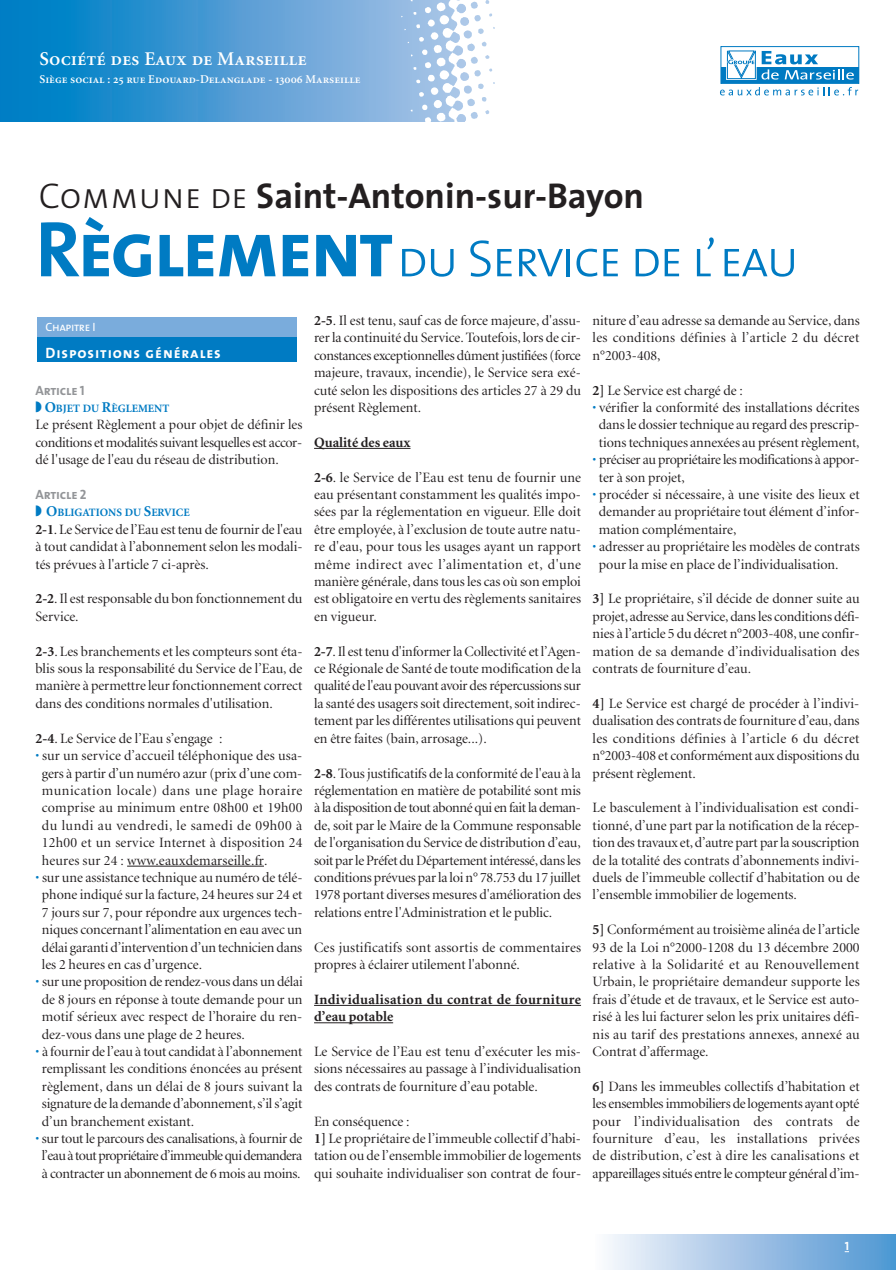
<style>
.page{position:relative;width:896px;height:1270px;background:#fff}
.page>*{position:absolute;margin:0;border:0;box-sizing:border-box;transform-origin:0 0}
.t1{font:52.5px "The Sans Light Caps";letter-spacing:-.04em;color:#007bc3}
.t2{font:700 36px "The Sans";color:#231f20}
.t3{font:19.5px "Minion Semibold SC";color:#fff}
.t4{font:15px "The Sans Bold Caps";letter-spacing:.06em;color:#fff}
.t5{font:14.25px/17.4px "Minion Display";color:#231f20;text-align:justify}
.t6{font:14.25px/17.4px "Minion Display";letter-spacing:-.02em;color:#231f20;text-align:center}
.t7{font:700 14.25px/17.4px "Minion";letter-spacing:.02em;color:#231f20}
.t8{font:700 14.25px "Minion";color:#231f20}
.t9{font:13.5px "The Sans Bold Caps";letter-spacing:-.01em;color:#939598}
.t10{font:12px "Minion Semibold SC";color:#fff}
.t11{font:12px "The Sans Caps";letter-spacing:-.03em;color:#fff}
.t12{font:12px "The Sans Bold Caps";color:#fff}
.t13{font:700 11.25px "Minion";color:#007bc3}
.s1{font-family:"The Sans Light Caps";font-weight:400}
.s2{font-family:"The Sans Bold Caps";font-size:79.5px}
.s3{font-family:"Minion";font-weight:700}
.s4{font-size:15px}
.s5{color:#007bc3}
</style>
<div class="page">
<div style="left:595px;top:1234px;width:301px;height:36px;background:linear-gradient(to right,#faf8fc,#4d94d1)"></div>
<hr style="left:127px;top:865px;width:137px;height:1px;background:#231f20">
<div style="left:37px;top:317px;width:260px;height:44px;background:#007bc3"></div>
<div style="left:37px;top:317px;width:260px;height:20px;background:#7aacdc"></div>
<hr style="left:314px;top:448px;width:96px;height:1px;background:#231f20">
<hr style="left:314px;top:1005px;width:267px;height:1px;background:#231f20">
<hr style="left:314px;top:1022px;width:79px;height:1px;background:#231f20">
<svg style="left:0;top:0;width:369px;height:122px;background:#3c95d1"></svg>
<div style="left:721px;top:67px;width:137px;height:16px;background:#007ac2"></div>
<div style="left:720px;top:46px;width:139px;height:38px;border:1px solid #007ac2"></div>
<div style="left:726px;top:49px;width:31px;height:31px;border:3px solid #fff"></div>
<svg style="left:727px;top:49px;width:127px;height:31px"></svg>
<svg style="left:720px;top:87px;width:138px;height:8px"></svg>
<svg style="left:369px;top:0;width:126px;height:122px"></svg>
<svg style="left:892px;top:1265px;width:4px;height:5px"></svg>
<h3 class="t3" style="left:39px;top:51px;width:269px">Société des Eaux de Marseille</h3>
<p class="t10" style="left:39px;top:75px;width:323px">Siège social : 25 rue Edouard-Delanglade - 13006 Marseille</p>
<h2 class="t2" style="left:39px;top:182px;width:607px"><span class="s1">Commune de</span> Saint-Antonin-sur-Bayon</h2>
<h1 class="t1" style="left:35px;top:241px;width:765px"><span class="s2">Règlement</span>du Service de l’eau</h1>
<p class="t11" style="left:45px;top:323px;width:52px">Chapitre I</p>
<p class="t5" style="left:314px;top:313px;width:268px"><span class="s3">2-5</span>. Il est tenu, sauf cas de force majeure, d'assu&shy;rer la continuité du Service. Toutefois, lors de cir&shy;constances exceptionnelles dûment justifiées (force majeure, travaux, incendie), le Service sera exé&shy;cuté selon les dispositions des articles 27 à 29 du présent Règlement.</p>
<p class="t8" style="left:314px;top:437px;width:98px">Qualité des eaux</p>
<p class="t5" style="left:314px;top:469px;width:269px"><span class="s3">2-6</span>. le Service de l’Eau est tenu de fournir une eau présentant constamment les qualités impo&shy;sées par la réglementation en vigueur. Elle doit être employée, à l’exclusion de toute autre natu&shy;re d'eau, pour tous les usages ayant un rapport même indirect avec l’alimentation et, d'une manière générale, dans tous les cas où son emploi est obligatoire en vertu des règlements sanitaires en vigueur.</p>
<p class="t5" style="left:314px;top:643px;width:269px"><span class="s3">2-7</span>. Il est tenu d'informer la Collectivité et l’Agen&shy;ce Régionale de Santé de toute modification de la qualité de l'eau pouvant avoir des répercussions sur la santé des usagers soit directement, soit indirec&shy;tement par les différentes utilisations qui peuvent en être faites (bain, arrosage...).</p>
<p class="t5" style="left:314px;top:765px;width:269px"><span class="s3">2-8</span>. Tous justificatifs de la conformité de l'eau à la réglementation en matière de potabilité sont mis à la disposition de tout abonné qui en fait la deman&shy;de, soit par le Maire de la Commune responsable de l'organisation du Service de distribution d’eau, soit par le Préfet du Département intéressé, dans les conditions prévues par la loi n° 78.753 du 17 juillet 1978 portant diverses mesures d'amélioration des relations entre l'Administration et le public.</p>
<p class="t5" style="left:314px;top:939px;width:269px">Ces justificatifs sont assortis de commentaires propres à éclairer utilement l'abonné.</p>
<p class="t7" style="left:314px;top:991px;width:268px">Individualisation du contrat de fourniture d’eau potable</p>
<p class="t5" style="left:314px;top:1044px;width:269px">Le Service de l’Eau est tenu d’exécuter les mis&shy;sions nécessaires au passage à l’individualisation des contrats de fourniture d’eau potable.</p>
<p class="t5" style="left:314px;top:1113px;width:269px;text-align:left">En conséquence :<br><span class="s3">1]</span> Le propriétaire de l’immeuble collectif d’habi&shy;tation ou de l’ensemble immobilier de logements qui souhaite individualiser son contrat de four-</p>
<p class="t4" style="left:45px;top:347px;width:177px">Dispositions générales</p>
<p class="t9" style="left:35px;top:385px;width:51px">Article 1</p>
<p class="t13" style="left:35px;top:404px;width:135px">◗ <span class="s4">O</span>BJET DU <span class="s4">R</span>ÈGLEMENT</p>
<p class="t5" style="left:35px;top:417px;width:268px">Le présent Règlement a pour objet de définir les conditions et modalités suivant lesquelles est accor&shy;dé l'usage de l'eau du réseau de distribution.</p>
<p class="t9" style="left:35px;top:490px;width:53px">Article 2</p>
<p class="t13" style="left:35px;top:508px;width:156px">◗ <span class="s4">O</span>BLIGATIONS DU <span class="s4">S</span>ERVICE</p>
<p class="t5" style="left:35px;top:522px;width:269px"><span class="s3">2-1</span>. Le Service de l’Eau est tenu de fournir de l'eau à tout candidat à l’abonnement selon les modali&shy;tés prévues à l'article 7 ci-après.</p>
<p class="t5" style="left:35px;top:591px;width:269px"><span class="s3">2-2</span>. Il est responsable du bon fonctionnement du<br>Service.</p>
<p class="t5" style="left:35px;top:643px;width:269px"><span class="s3">2-3</span>. Les branchements et les compteurs sont éta&shy;blis sous la responsabilité du Service de l’Eau, de manière à permettre leur fonctionnement correct dans des conditions normales d'utilisation.</p>
<p class="t5" style="left:35px;top:730px;width:189px"><span class="s3">2-4</span>. Le Service de l’Eau s’engage :</p>
<p class="t5" style="left:42px;top:748px;width:262px;text-indent:-6px"><span class="s5">•</span> sur un service d’accueil téléphonique des usa&shy;gers à partir d’un numéro azur (prix d’une com&shy;munication locale) dans une plage horaire comprise au minimum entre 08h00 et 19h00 du lundi au vendredi, le samedi de 09h00 à 12h00 et un service Internet à disposition 24 heures sur 24 : www.eauxdemarseille.fr.</p>
<p class="t5" style="left:42px;top:870px;width:262px;text-indent:-6px"><span class="s5">•</span> sur une assistance technique au numéro de télé&shy;phone indiqué sur la facture, 24 heures sur 24 et 7 jours sur 7, pour répondre aux urgences tech&shy;niques concernant l’alimentation en eau avec un délai garanti d’intervention d’un technicien dans les 2 heures en cas d’urgence.</p>
<p class="t5" style="left:42px;top:974px;width:262px;text-indent:-6px"><span class="s5">•</span> sur une proposition de rendez-vous dans un délai de 8 jours en réponse à toute demande pour un motif sérieux avec respect de l’horaire du ren&shy;dez-vous dans une plage de 2 heures.</p>
<p class="t5" style="left:42px;top:1044px;width:262px;text-indent:-6px"><span class="s5">•</span> à fournir de l’eau à tout candidat à l’abonnement remplissant les conditions énoncées au présent règlement, dans un délai de 8 jours suivant la signature de la demande d’abonnement, s’il s’agit d’un branchement existant.</p>
<p class="t6" style="left:35px;top:1131px;width:268px"><span class="s5">•</span> sur tout le parcours des canalisations, à fournir de l’eau à tout propriétaire d’immeuble qui demandera à contracter un abonnement de 6 mois au moins.</p>
<p class="t5" style="left:593px;top:313px;width:269px">niture d’eau adresse sa demande au Service, dans les conditions définies à l’article 2 du décret n°2003-408,</p>
<p class="t5" style="left:593px;top:382px;width:152px"><span class="s3">2]</span> Le Service est chargé de :</p>
<p class="t5" style="left:593px;top:400px;width:268px;text-align:center"><span class="s5">•</span> vérifier la conformité des installations décrites dans le dossier technique au regard des prescrip&shy;tions techniques annexées au présent règlement,</p>
<p class="t6" style="left:599px;top:452px;width:262px;text-align:left;text-indent:-6px"><span class="s5">•</span> préciser au propriétaire les modifications à appor&shy;ter à son projet,</p>
<p class="t5" style="left:599px;top:487px;width:262px;text-indent:-6px"><span class="s5">•</span> procéder si nécessaire, à une visite des lieux et demander au propriétaire tout élément d’infor&shy;mation complémentaire,</p>
<p class="t5" style="left:599px;top:539px;width:262px;text-indent:-6px"><span class="s5">•</span> adresser au propriétaire les modèles de contrats pour la mise en place de l’individualisation.</p>
<p class="t5" style="left:593px;top:591px;width:269px"><span class="s3">3]</span> Le propriétaire, s’il décide de donner suite au projet, adresse au Service, dans les conditions défi&shy;nies à l’article 5 du décret n°2003-408, une confir&shy;mation de sa demande d’individualisation des contrats de fourniture d’eau.</p>
<p class="t5" style="left:593px;top:695px;width:269px"><span class="s3">4]</span> Le Service est chargé de procéder à l’indivi&shy;dualisation des contrats de fourniture d’eau, dans les conditions définies à l’article 6 du décret n°2003-408 et conformément aux dispositions du présent règlement.</p>
<p class="t5" style="left:593px;top:800px;width:269px">Le basculement à l’individualisation est condi&shy;tionné, d’une part par la notification de la récep&shy;tion des travaux et, d’autre part par la souscription de la totalité des contrats d’abonnements indivi&shy;duels de l’immeuble collectif d’habitation ou de l’ensemble immobilier de logements.</p>
<p class="t5" style="left:593px;top:922px;width:269px"><span class="s3">5]</span> Conformément au troisième alinéa de l’article 93 de la Loi n°2000-1208 du 13 décembre 2000 relative à la Solidarité et au Renouvellement Urbain, le propriétaire demandeur supporte les frais d’étude et de travaux, et le Service est auto&shy;risé à les lui facturer selon les prix unitaires défi&shy;nis au tarif des prestations annexes, annexé au Contrat d’affermage.</p>
<p class="t5" style="left:593px;top:1078px;width:269px"><span class="s3">6]</span> Dans les immeubles collectifs d’habitation et les ensembles immobiliers de logements ayant opté pour l’individualisation des contrats de fourniture d’eau, les installations privées de distribution, c’est à dire les canalisations et appareillages situés entre le compteur général d’im-</p>
<p class="t12" style="left:845px;top:1241px;width:6px">1</p>
</div>
